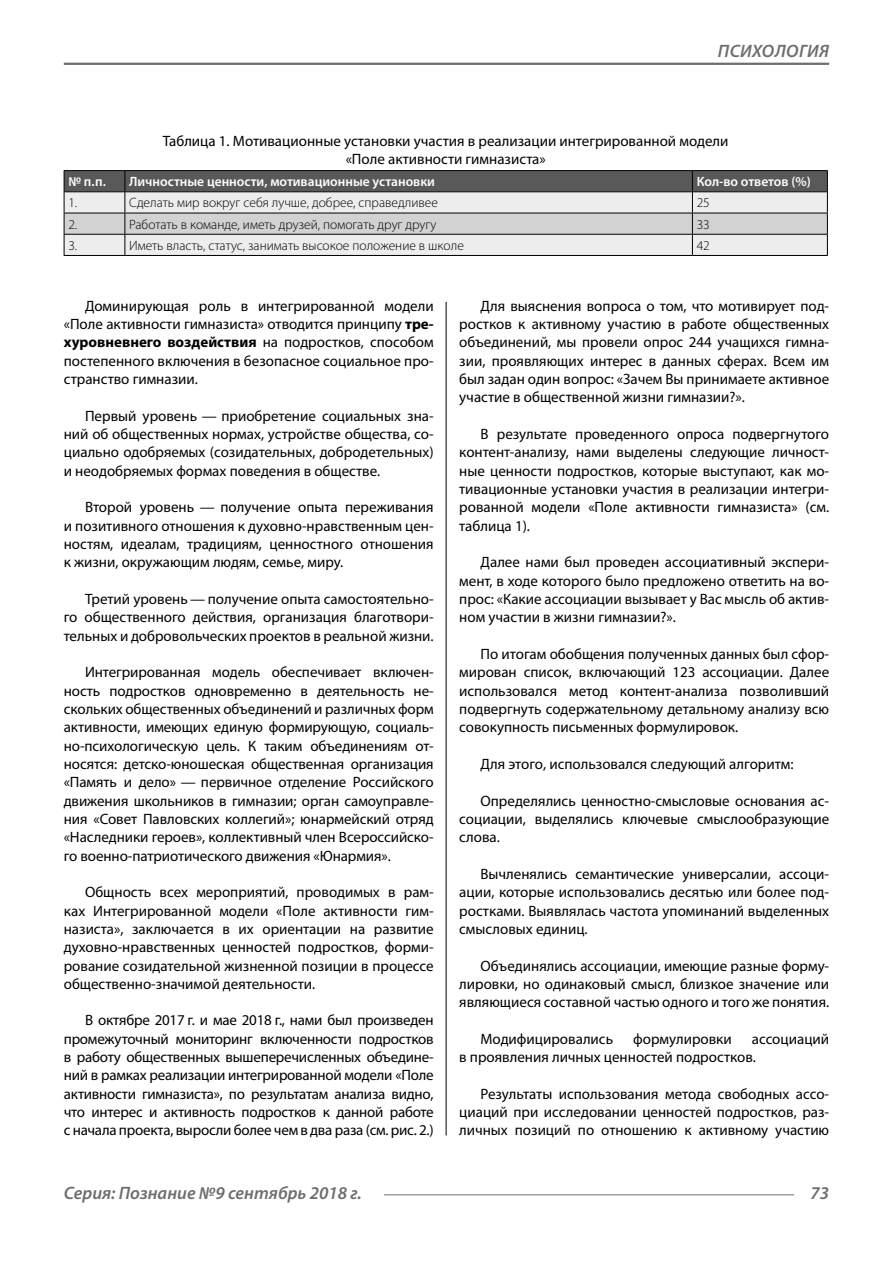
<style>
.page{position:relative;width:893px;height:1263px;background:#fff}
.page>*{position:absolute;margin:0;border:0;box-sizing:border-box;transform-origin:0 0}
.t1{font:italic 600 18px "Myriad Pro";color:#6e6e6e}
.Normal{font:15px/18.3px "Myriad Pro";color:#000;text-align:justify}
.podpis{font:15px/18.3px "Myriad Pro";color:#000;text-align:center}
.Tab_content{font:300 13.5px "Myriad Pro";color:#000}
.Tab_header{font:600 13.5px "Myriad Pro";color:#fff}
.s1{font-weight:700}
</style>
<div class="page">
<hr style="left:64px;top:63px;width:765px;height:2px;background:#6e6e6e">
<hr style="left:384px;top:1194px;width:410px;height:1px;background:#6e6e6e">
<hr style="left:64px;top:255px;width:61px;height:1px;background:#000">
<hr style="left:125px;top:255px;width:567px;height:1px;background:#000">
<hr style="left:692px;top:255px;width:136px;height:1px;background:#000">
<hr style="left:64px;top:170px;width:61px;height:1px;background:#000">
<hr style="left:125px;top:170px;width:567px;height:1px;background:#000">
<hr style="left:692px;top:170px;width:136px;height:1px;background:#000">
<svg style="left:64px;top:171px;width:764px;height:84px;background:#bbb"></svg>
<hr style="left:64px;top:191px;width:61px;height:1px;background:#000">
<hr style="left:125px;top:191px;width:567px;height:1px;background:#000">
<hr style="left:692px;top:191px;width:136px;height:1px;background:#000">
<hr style="left:446px;top:302px;width:1px;height:833px;background:#000">
<p class="t1" style="left:718px;top:39px;width:57px">Психологи</p>
<p class="t1" style="left:819px;top:39px;width:11px">я</p>
<p class="podpis" style="left:163px;top:131px;width:567px">Таблица 1. Мотивационные установки участия в реализации интегрированной модели «Поле активности гимназиста»</p>
<p class="Tab_header" style="left:68px;top:173px;width:39px">№ п.п.</p>
<p class="Tab_header" style="left:129px;top:173px;width:307px">Личностные ценности, мотивационные установки</p>
<p class="Tab_header" style="left:697px;top:173px;width:116px">Кол-во ответов (%)</p>
<p class="Tab_content" style="left:68px;top:195px;width:10px">1.</p>
<p class="Tab_content" style="left:129px;top:195px;width:310px">Сделать мир вокруг себя лучше, добрее, справедливее</p>
<p class="Tab_content" style="left:697px;top:195px;width:15px">25</p>
<p class="Tab_content" style="left:68px;top:216px;width:10px">2.</p>
<p class="Tab_content" style="left:129px;top:216px;width:309px">Работать в команде, иметь друзей, помогать друг другу</p>
<p class="Tab_content" style="left:697px;top:216px;width:15px">33</p>
<p class="Tab_content" style="left:68px;top:237px;width:10px">3.</p>
<p class="Tab_content" style="left:129px;top:237px;width:336px">Иметь власть, статус, занимать высокое положение в школе</p>
<p class="Tab_content" style="left:697px;top:237px;width:15px">42</p>
<p class="Normal" style="left:64px;top:296px;width:371px;text-indent:21px">Доминирующая роль в интегрированной модели «Поле активности гимназиста» отводится принципу <span class="s1">тре&shy;хуровневнего воздействия</span> на подростков, способом постепенного включения в безопасное социальное про&shy;странство гимназии.</p>
<p class="Normal" style="left:64px;top:406px;width:371px;text-indent:21px">Первый уровень — приобретение социальных зна&shy;ний об общественных нормах, устройстве общества, со&shy;циально одобряемых (созидательных, добродетельных) и неодобряемых формах поведения в обществе.</p>
<p class="Normal" style="left:64px;top:498px;width:371px;text-indent:21px">Второй уровень — получение опыта переживания и позитивного отношения к духовно-нравственным цен&shy;ностям, идеалам, традициям, ценностного отношения к жизни, окружающим людям, семье, миру.</p>
<p class="Normal" style="left:64px;top:590px;width:371px;text-indent:21px">Третий уровень — получение опыта самостоятельно&shy;го общественного действия, организация благотвори&shy;тельных и добровольческих проектов в реальной жизни.</p>
<p class="Normal" style="left:64px;top:663px;width:371px;text-indent:21px">Интегрированная модель обеспечивает включен&shy;ность подростков одновременно в деятельность не&shy;скольких общественных объединений и различных форм активности, имеющих единую формирующую, социаль&shy;но-психологическую цель. К таким объединениям от&shy;носятся: детско-юношеская общественная организация «Память и дело» — первичное отделение Российского движения школьников в гимназии; орган самоуправле&shy;ния «Совет Павловских коллегий»; юнармейский отряд «Наследники героев», коллективный член Всероссийско&shy;го военно-патриотического движения «Юнармия».</p>
<p class="Normal" style="left:64px;top:883px;width:371px;text-indent:21px">Общность всех мероприятий, проводимых в рам&shy;ках Интегрированной модели «Поле активности гим&shy;назиста», заключается в их ориентации на развитие духовно-нравственных ценностей подростков, форми&shy;рование созидательной жизненной позиции в процессе общественно-значимой деятельности.</p>
<p class="Normal" style="left:64px;top:1011px;width:371px;text-indent:21px">В октябре 2017 г. и мае 2018 г., нами был произведен промежуточный мониторинг включенности подростков в работу общественных вышеперечисленных объедине&shy;ний в рамках реализации интегрированной модели «Поле активности гимназиста», по результатам анализа видно, что интерес и активность подростков к данной работе с начала проекта, выросли более чем в два раза (см. рис. 2.)</p>
<p class="Normal" style="left:459px;top:296px;width:371px;text-indent:21px">Для выяснения вопроса о том, что мотивирует под&shy;ростков к активному участию в работе общественных объединений, мы провели опрос 244 учащихся гимна&shy;зии, проявляющих интерес в данных сферах. Всем им был задан один вопрос: «Зачем Вы принимаете активное участие в общественной жизни гимназии?».</p>
<p class="Normal" style="left:459px;top:425px;width:371px;text-indent:21px">В результате проведенного опроса подвергнутого контент-анализу, нами выделены следующие личност&shy;ные ценности подростков, которые выступают, как мо&shy;тивационные установки участия в реализации интегри&shy;рованной модели «Поле активности гимназиста» (см. таблица 1).</p>
<p class="Normal" style="left:459px;top:553px;width:371px;text-indent:21px">Далее нами был проведен ассоциативный экспери&shy;мент, в ходе которого было предложено ответить на во&shy;прос: «Какие ассоциации вызывает у Вас мысль об актив&shy;ном участии в жизни гимназии?».</p>
<p class="Normal" style="left:459px;top:644px;width:371px;text-indent:21px">По итогам обобщения полученных данных был сфор&shy;мирован список, включающий 123 ассоциации. Далее использовался метод контент-анализа позволивший подвергнуть содержательному детальному анализу всю совокупность письменных формулировок.</p>
<p class="Normal" style="left:480px;top:754px;width:314px">Для этого, использовался следующий алгоритм:</p>
<p class="Normal" style="left:459px;top:791px;width:371px;text-indent:21px">Определялись ценностно-смысловые основания ас&shy;социации, выделялись ключевые смыслообразующие слова.</p>
<p class="Normal" style="left:459px;top:864px;width:371px;text-indent:21px">Вычленялись семантические универсалии, ассоци&shy;ации, которые использовались десятью или более под&shy;ростками. Выявлялась частота упоминаний выделенных смысловых единиц.</p>
<p class="Normal" style="left:459px;top:956px;width:371px;text-indent:21px">Объединялись ассоциации, имеющие разные форму&shy;лировки, но одинаковый смысл, близкое значение или являющиеся составной частью одного и того же понятия.</p>
<p class="Normal" style="left:480px;top:1029px;width:134px">Модифицировались</p>
<p class="Normal" style="left:633px;top:1029px;width:100px">формулировки</p>
<p class="Normal" style="left:459px;top:1029px;width:371px;text-indent:293px">ассоциаций в проявления личных ценностей подростков.</p>
<p class="Normal" style="left:459px;top:1084px;width:371px;text-indent:21px">Результаты использования метода свободных ассо&shy;циаций при исследовании ценностей подростков, раз&shy;личных позиций по отношению к активному участию</p>
<p class="t1" style="left:64px;top:1182px;width:299px">Серия: Познание №9 сентябрь 2018 г.</p>
<p class="t1" style="left:810px;top:1182px;width:20px">73</p>
</div>
